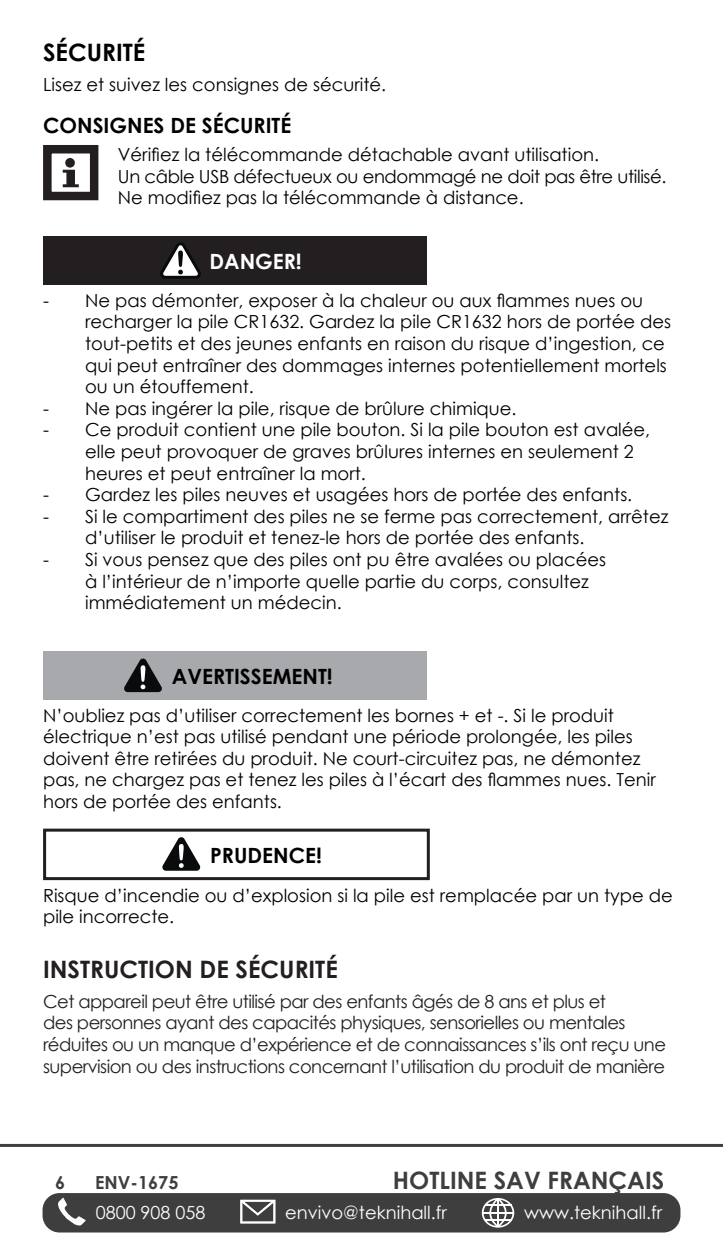
<style>
.page{position:relative;width:723px;height:1259px;background:#fff}
.page>*{position:absolute;margin:0;border:0;box-sizing:border-box;transform-origin:0 0}
.Rubrik{font:700 24px "Century Gothic";color:#231f20}
.t1{font:700 24px "Century Gothic";color:#3e3e3f}
.Rubrik-2{font:700 24px "Century Gothic";color:#000001}
.Underrubrik{font:700 21px "Century Gothic";color:#000001}
.Underrubrik-2{font:700 21px "Century Gothic";color:#fff}
.Brød_tabualtor{font:18px/21.6px "Century Gothic";color:#000001}
.Brødtekst{font:18px/21.6px "Century Gothic";color:#000001}
.Brødtekst-2{font:18px/21.6px "Century Gothic";letter-spacing:-.03em;color:#231f20}
.t2{font:18px "Century Gothic";color:#fff}
.t3{font:700 18px "Century Gothic";color:#3e3e3f}
</style>
<div class="page">
<div style="left:43px;top:1193px;width:637px;height:39px;background:#3e3e3f;border-radius:17px"></div>
<svg style="left:58px;top:1197px;width:28px;height:29px"></svg>
<svg style="left:240px;top:1199px;width:35px;height:24px"></svg>
<svg style="left:482px;top:1198px;width:32px;height:29px"></svg>
<hr style="left:0;top:1144px;width:723px;height:3px;background:#3e3e3f">
<svg style="left:63px;top:170px;width:16px;height:17px"></svg>
<div style="left:65px;top:158px;width:10px;height:10px;background:#231f20;border-radius:50%"></div>
<div style="left:43px;top:145px;width:55px;height:55px;border:9px solid #231f20"></div>
<div style="left:43px;top:237px;width:384px;height:48px;background:#231f20"></div>
<svg style="left:160px;top:242px;width:41px;height:37px"></svg>
<div style="left:43px;top:651px;width:384px;height:49px;background:#a8a9ad"></div>
<svg style="left:124px;top:658px;width:38px;height:34px"></svg>
<div style="left:43px;top:828px;width:387px;height:52px;border:3px solid #231f20"></div>
<svg style="left:162px;top:837px;width:39px;height:33px"></svg>
<p class="Rubrik-2" style="left:43px;top:34px;width:104px">SÉCURITÉ</p>
<p class="Brødtekst" style="left:43px;top:73px;width:344px">Lisez et suivez les consignes de sécurité.</p>
<p class="Underrubrik" style="left:43px;top:109px;width:250px">CONSIGNES DE SÉCURITÉ</p>
<p class="Brødtekst" style="left:118px;top:143px;width:550px">Vérifiez la télécommande détachable avant utilisation.<br>Un câble USB défectueux ou endommagé ne doit pas être utilisé.<br>Ne modifiez pas la télécommande à distance.</p>
<p class="Underrubrik-2" style="left:209px;top:246px;width:94px">DANGER!</p>
<p class="Brød_tabualtor" style="left:85px;top:289px;width:587px;text-indent:-42px">- Ne pas démonter, exposer à la chaleur ou aux flammes nues ou recharger la pile CR1632. Gardez la pile CR1632 hors de portée des tout-petits et des jeunes enfants en raison du risque d’ingestion, ce qui peut entraîner des dommages internes potentiellement mortels ou un étouffement.</p>
<p class="Brød_tabualtor" style="left:43px;top:397px;width:475px">- Ne pas ingérer la pile, risque de brûlure chimique.</p>
<p class="Brød_tabualtor" style="left:85px;top:419px;width:567px;text-indent:-42px">- Ce produit contient une pile bouton. Si la pile bouton est avalée, elle peut provoquer de graves brûlures internes en seulement 2 heures et peut entraîner la mort.</p>
<p class="Brød_tabualtor" style="left:43px;top:484px;width:591px">- Gardez les piles neuves et usagées hors de portée des enfants.</p>
<p class="Brød_tabualtor" style="left:85px;top:505px;width:585px;text-indent:-42px">- Si le compartiment des piles ne se ferme pas correctement, arrêtez d’utiliser le produit et tenez-le hors de portée des enfants.</p>
<p class="Brød_tabualtor" style="left:85px;top:548px;width:522px;text-indent:-42px">- Si vous pensez que des piles ont pu être avalées ou placées à l’intérieur de n’importe quelle partie du corps, consultez immédiatement un médecin.</p>
<p class="Underrubrik" style="left:172px;top:660px;width:162px">AVERTISSEMENT!</p>
<p class="Brødtekst" style="left:43px;top:704px;width:614px">N’oubliez pas d’utiliser correctement les bornes + et -. Si le produit électrique n’est pas utilisé pendant une période prolongée, les piles doivent être retirées du produit. Ne court-circuitez pas, ne démontez pas, ne chargez pas et tenez les piles à l’écart des flammes nues. Tenir hors de portée des enfants.</p>
<p class="Underrubrik" style="left:210px;top:839px;width:113px">PRUDENCE!</p>
<p class="Brødtekst" style="left:43px;top:884px;width:631px">Risque d’incendie ou d’explosion si la pile est remplacée par un type de pile incorrecte.</p>
<p class="Rubrik" style="left:43px;top:950px;width:296px">INSTRUCTION DE SÉCURITÉ</p>
<p class="Brødtekst-2" style="left:43px;top:990px;width:624px">Cet appareil peut être utilisé par des enfants âgés de 8 ans et plus et<br>des personnes ayant des capacités physiques, sensorielles ou mentales réduites ou un manque d’expérience et de connaissances s’ils ont reçu une supervision ou des instructions concernant l’utilisation du produit de manière</p>
<h1 class="t1" style="left:393px;top:1162px;width:273px">HOTLINE SAV FRANÇAIS</h1>
<p class="t3" style="left:55px;top:1169px;width:12px">6</p>
<p class="t3" style="left:95px;top:1169px;width:85px">ENV-1675</p>
<p class="t2" style="left:96px;top:1200px;width:111px">0800 908 058</p>
<p class="t2" style="left:285px;top:1200px;width:163px">envivo@teknihall.fr</p>
<p class="t2" style="left:524px;top:1200px;width:139px">www.teknihall.fr</p>
</div>
